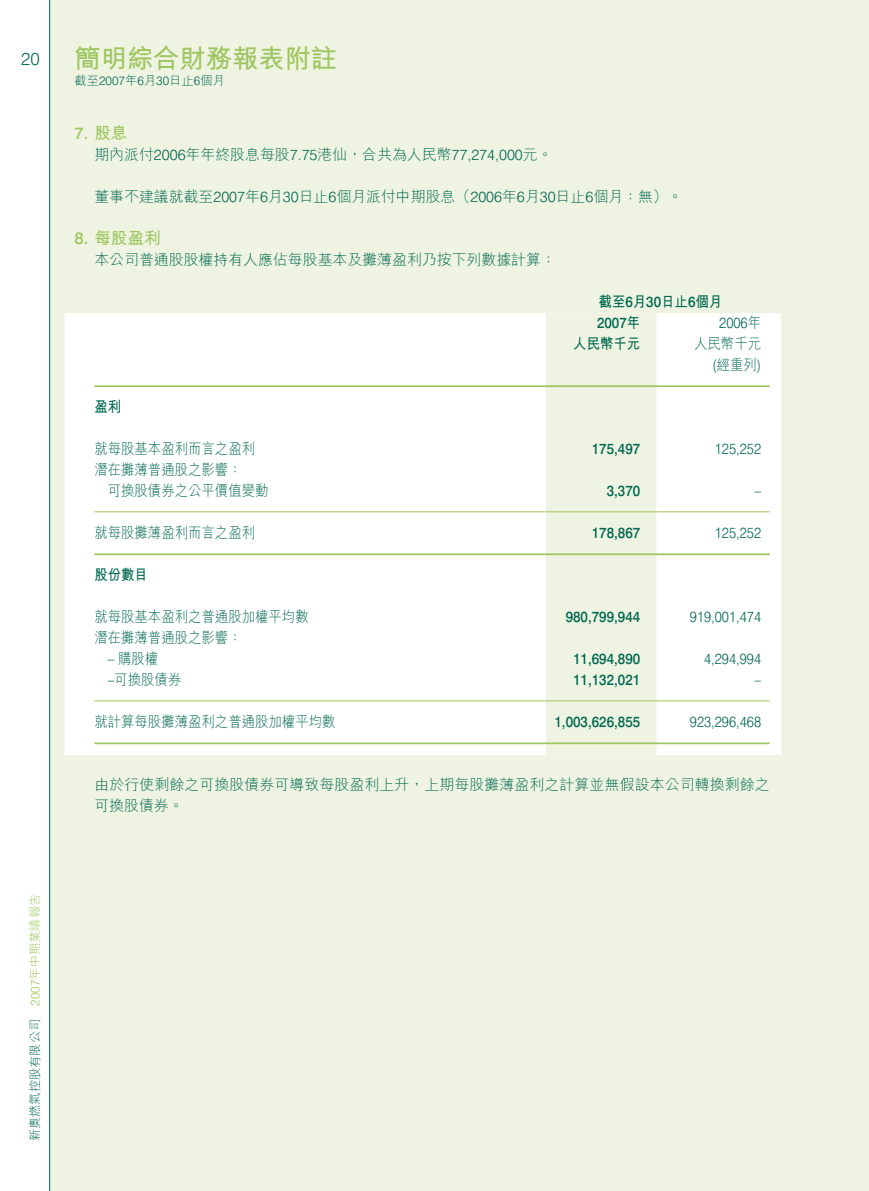
<style>
.page{position:relative;width:869px;height:1191px;background:#fff}
.page>*{position:absolute;margin:0;border:0;box-sizing:border-box;transform-origin:0 0}
.t1{font:26.25px "M Hei HK Bold B5 pc H";color:#9ec660}
.t2{font:300 17.5px "Swiss 721 BT";color:#006850}
.t3{font:16.62px "M Hei HK Bold B5 pc H";color:#9ec660}
.t4{font:500 16.62px "Swiss 721 BT";color:#9ec660}
.t5{font:14.88px/21px "M Hei HK Light B5 pc H";color:#006850}
.t6{font:14.88px/21px "M Hei HK Light B5 pc H";color:#006850;text-align:right;scale:.9 1}
.t7{font:500 14.88px "Swiss 721 BT";color:#006850;scale:.9 1}
.t8{font:300 14.88px "Swiss 721 BT";color:#006850;scale:.9 1}
.t9{font:14.88px "M Hei HK Bold B5 pc H";color:#006850;scale:.9 1}
.t10{font:12.25px "M Hei HK Light B5 pc H";color:#006850}
.s1{font-family:"Swiss 721 BT";font-weight:300}
.s2{font-family:"M Hei HK Bold B5 pc H";font-weight:400}
.s3{font-family:"Swiss 721 BT";font-weight:500}
.s4{font-family:"M Hei HK Light B5 pc H";font-weight:400}
.s5{font-family:"Swiss 721 BT";font-weight:300;color:#9ec660}
.s6{color:#9ec660}
</style>
<div class="page">
<div style="left:50px;top:0;width:818px;height:1191px;background:#eff4e2"></div>
<hr style="left:49px;top:0;width:1px;height:1191px;background:#006850">
<svg style="left:868px;top:0;width:1px;height:1191px"></svg>
<div style="left:65px;top:313px;width:714px;height:441px;background:#fff"></div>
<div style="left:546px;top:313px;width:109px;height:441px;background:#eff4e2"></div>
<div style="left:546px;top:313px;width:110px;height:442px;border:1px solid #eff4e2"></div>
<hr style="left:94px;top:385px;width:675px;height:2px;background:#9ec660">
<hr style="left:94px;top:511px;width:675px;height:1px;background:#9ec660">
<hr style="left:94px;top:553px;width:675px;height:2px;background:#9ec660">
<hr style="left:94px;top:700px;width:675px;height:1px;background:#9ec660">
<hr style="left:94px;top:742px;width:675px;height:2px;background:#9ec660">
<p class="t2" style="left:21px;top:51px;width:20px">20</p>
<h1 class="t1" style="left:74px;top:48px;width:264px">簡明綜合財務報表附註</h1>
<p class="t10" style="left:74px;top:76px;width:152px">截至<span class="s1">2007</span>年<span class="s1">6</span>月<span class="s1">30</span>日止<span class="s1">6</span>個月</p>
<p class="t4" style="left:74px;top:123px;width:55px">7. <span class="s2">股息</span></p>
<p class="t5" style="left:94px;top:146px;width:459px">期內派付<span class="s1">2006</span>年年終股息每股<span class="s1">7.75</span>港仙，合共為人民幣<span class="s1">77,274,000</span>元。</p>
<p class="t5" style="left:94px;top:188px;width:589px">董事不建議就截至<span class="s1">2007</span>年<span class="s1">6</span>月<span class="s1">30</span>日止<span class="s1">6</span>個月派付中期股息（<span class="s1">2006</span>年<span class="s1">6</span>月<span class="s1">30</span>日止<span class="s1">6</span>個月：無）。</p>
<p class="t3" style="left:74px;top:231px;width:88px"><span class="s3">8.</span> 每股盈利</p>
<p class="t5" style="left:94px;top:251px;width:463px">本公司普通股股權持有人應佔每股基本及攤薄盈利乃按下列數據計算：</p>
<p class="t9" style="left:598px;top:296px;width:139px">截至<span class="s3">6</span>月<span class="s3">30</span>日止<span class="s3">6</span>個月</p>
<p class="t7" style="left:596px;top:314px;width:50px">2007<span class="s2">年</span></p>
<p class="t8" style="left:719px;top:316px;width:48px">2006<span class="s4">年</span></p>
<p class="t9" style="left:573px;top:338px;width:76px">人民幣千元</p>
<p class="t6" style="left:693px;top:335px;width:76px">人民幣千元<span class="s1">(</span>經重列<span class="s1">)</span></p>
<p class="t9" style="left:94px;top:401px;width:31px">盈利</p>
<p class="t6" style="left:94px;top:440px;width:180px">就每股基本盈利而言之盈利</p>
<p class="t7" style="left:591px;top:440px;width:55px">175,497</p>
<p class="t8" style="left:714px;top:442px;width:53px">125,252</p>
<p class="t6" style="left:108px;top:461px;width:180px;text-align:left;text-indent:-13px">潛在攤薄普通股之影響：<br>可換股債券之公平價值變動</p>
<p class="t7" style="left:606px;top:482px;width:39px">3,370</p>
<p class="t8" style="left:754px;top:484px;width:9px">–</p>
<p class="t6" style="left:94px;top:524px;width:180px">就每股攤薄盈利而言之盈利</p>
<p class="t7" style="left:591px;top:524px;width:55px">178,867</p>
<p class="t8" style="left:714px;top:526px;width:53px">125,252</p>
<p class="t9" style="left:94px;top:569px;width:61px">股份數目</p>
<p class="t6" style="left:94px;top:608px;width:240px">就每股基本盈利之普通股加權平均數</p>
<p class="t7" style="left:565px;top:608px;width:84px">980,799,944</p>
<p class="t8" style="left:689px;top:610px;width:81px">919,001,474</p>
<p class="t6" style="left:94px;top:629px;width:165px">潛在攤薄普通股之影響：</p>
<p class="t6" style="left:108px;top:650px;width:58px"><span class="s1">–</span> 購股權</p>
<p class="t7" style="left:573px;top:650px;width:76px">11,694,890</p>
<p class="t8" style="left:703px;top:652px;width:65px">4,294,994</p>
<p class="t6" style="left:108px;top:671px;width:83px"><span class="s1">–</span>可換股債券</p>
<p class="t7" style="left:573px;top:671px;width:76px">11,132,021</p>
<p class="t8" style="left:754px;top:673px;width:9px">–</p>
<p class="t6" style="left:94px;top:713px;width:269px">就計算每股攤薄盈利之普通股加權平均數</p>
<p class="t7" style="left:554px;top:713px;width:97px">1,003,626,855</p>
<p class="t8" style="left:689px;top:715px;width:81px">923,296,468</p>
<p class="t10" style="left:30px;top:1141px;width:249px;rotate:-90deg">新奧燃氣控股有限公司 <span class="s5">2007</span><span class="s6">年中期業績報告</span></p>
<p class="t5" style="left:94px;top:776px;width:676px">由於行使剩餘之可換股債券可導致每股盈利上升，上期每股攤薄盈利之計算並無假設本公司轉換剩餘之可換股債券。</p>
</div>
